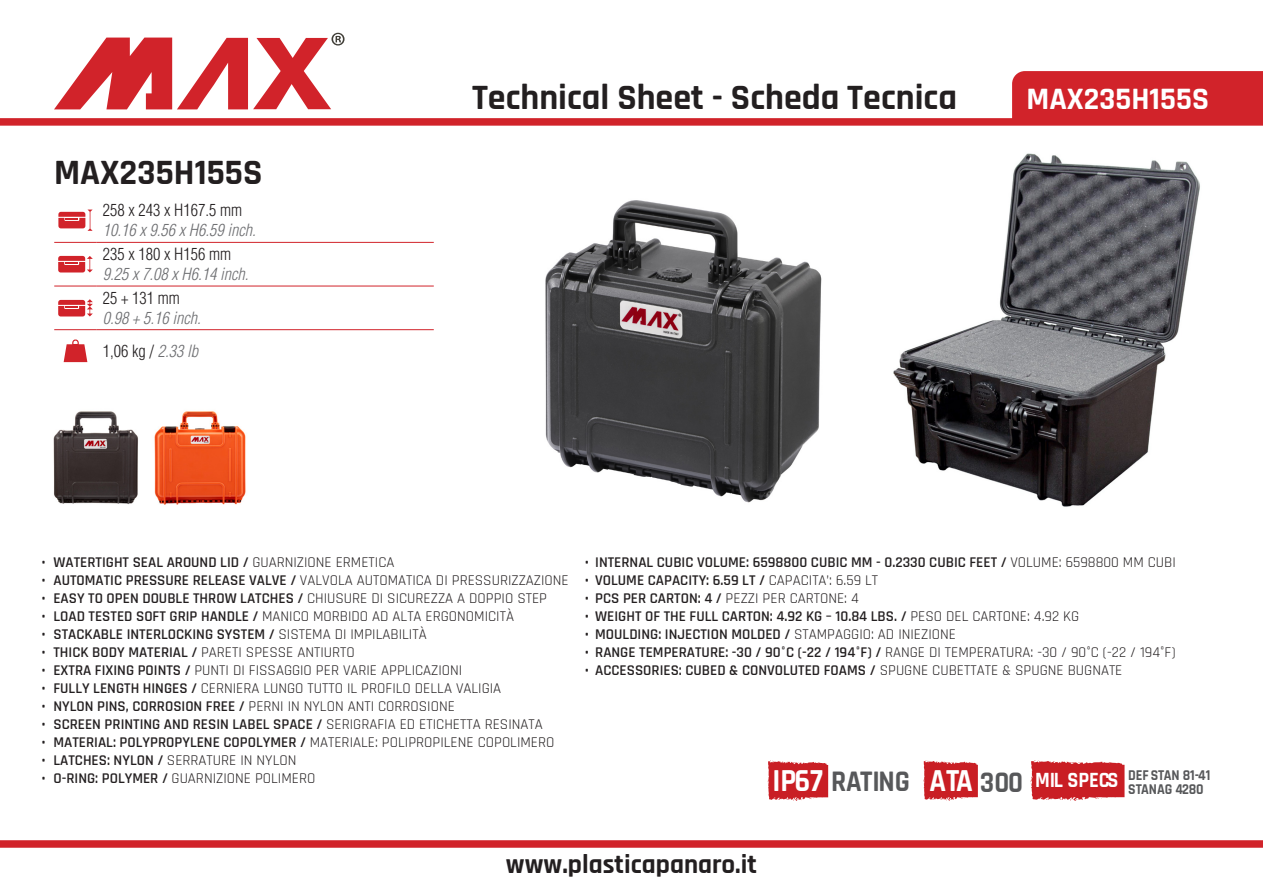
<style>
.page{position:relative;width:1263px;height:893px;background:#fff}
.page>*{position:absolute;margin:0;border:0;box-sizing:border-box;transform-origin:0 0}
.t1{font:700 36px "Rajdhani";color:#231f20}
.t2{font:700 31.5px "Rajdhani";color:#fff}
.t3{font:700 30.3px "Rajdhani";color:#57585a;scale:.92 1}
.t4{font:700 27px "Rajdhani";color:#231f20}
.t5{font:italic 300 condensed 16.5px "Helvetica LT Std";color:#6c6d70}
.t6{font:300 condensed 16.5px "Helvetica LT Std";color:#231f20}
.t7{font:700 15.15px "Rajdhani";color:#57585a;scale:.92 1}
.t8{font:600 15px "Rajdhani";color:#231f20}
.t9{font:15px "Rajdhani";color:#231f20}
.s1{font-style:italic;color:#6c6d70}
.s2{font-weight:400}
.s3{font-weight:600}
.s4{font-size:22.05px;color:#fff}
.s5{font-size:32.4px;color:#fff}
</style>
<div class="page">
<svg style="left:54px;top:33px;width:291px;height:76px"></svg>
<div style="left:0;top:118px;width:1263px;height:8px;background:#d1232a"></div>
<div style="left:0;top:840px;width:1263px;height:8px;background:#d1232a"></div>
<div style="left:1012px;top:71px;width:251px;height:47px;background:#d1232a"></div>
<hr style="left:54px;top:242px;width:43px;height:1px;background:#d1232a">
<hr style="left:97px;top:242px;width:337px;height:1px;background:#d1232a">
<hr style="left:54px;top:286px;width:43px;height:1px;background:#d1232a">
<hr style="left:97px;top:286px;width:337px;height:1px;background:#d1232a">
<hr style="left:54px;top:329px;width:43px;height:1px;background:#d1232a">
<hr style="left:97px;top:329px;width:337px;height:1px;background:#d1232a">
<svg style="left:58px;top:210px;width:35px;height:21px"></svg>
<svg style="left:58px;top:256px;width:35px;height:16px"></svg>
<svg style="left:58px;top:299px;width:35px;height:17px"></svg>
<svg style="left:64px;top:339px;width:23px;height:23px"></svg>
<img style="left:154px;top:411px;width:92px;height:94px">
<img style="left:545px;top:200px;width:277px;height:303px">
<img style="left:893px;top:153px;width:307px;height:354px">
<svg style="left:1030px;top:760px;width:94px;height:41px;background:#d03e43"></svg>
<svg style="left:923px;top:760px;width:55px;height:41px;background:#d03f44"></svg>
<svg style="left:768px;top:760px;width:60px;height:41px;background:#d03c41"></svg>
<img style="left:53px;top:411px;width:85px;height:93px">
<p class="t1" style="left:54px;top:151px;width:210px">MAX235H155S</p>
<p class="t6" style="left:103px;top:200px;width:141px">258 x 243 x H167.5 mm</p>
<p class="t5" style="left:103px;top:220px;width:154px">10.16 x 9.56 x H6.59 inch.</p>
<p class="t6" style="left:103px;top:244px;width:130px">235 x 180 x H156 mm</p>
<p class="t5" style="left:103px;top:264px;width:147px">9.25 x 7.08 x H6.14 inch.</p>
<p class="t6" style="left:103px;top:288px;width:78px">25 + 131 mm</p>
<p class="t5" style="left:103px;top:307px;width:99px">0.98 + 5.16 inch.</p>
<p class="t6" style="left:103px;top:341px;width:97px">1,06 kg / <span class="s1">2.33 lb</span></p>
<p class="t1" style="left:472px;top:76px;width:486px">Technical Sheet - Scheda Tecnica</p>
<p class="t2" style="left:1026px;top:80px;width:184px">MAX235H155S</p>
<p class="t8" style="left:41px;top:553px;width:355px">• WATERTIGHT SEAL AROUND LID / <span class="s2">GUARNIZIONE ERMETICA</span></p>
<p class="t9" style="left:41px;top:571px;width:529px"><span class="s3">• AUTOMATIC PRESSURE RELEASE VALVE /</span> VALVOLA AUTOMATICA DI PRESSURIZZAZIONE</p>
<p class="t8" style="left:41px;top:589px;width:507px">• EASY TO OPEN DOUBLE THROW LATCHES / <span class="s2">CHIUSURE DI SICUREZZA A DOPPIO STEP</span></p>
<p class="t9" style="left:41px;top:607px;width:474px"><span class="s3">• LOAD TESTED SOFT GRIP HANDLE /</span> MANICO MORBIDO AD ALTA ERGONOMICITÀ</p>
<p class="t8" style="left:41px;top:625px;width:387px">• STACKABLE INTERLOCKING SYSTEM / <span class="s2">SISTEMA DI IMPILABILITÀ</span></p>
<p class="t9" style="left:41px;top:643px;width:315px"><span class="s3">• THICK BODY MATERIAL /</span> PARETI SPESSE ANTIURTO</p>
<p class="t9" style="left:41px;top:661px;width:422px"><span class="s3">• EXTRA FIXING POINTS /</span> PUNTI DI FISSAGGIO PER VARIE APPLICAZIONI</p>
<p class="t9" style="left:41px;top:679px;width:461px"><span class="s3">• FULLY LENGTH HINGES /</span> CERNIERA LUNGO TUTTO IL PROFILO DELLA VALIGIA</p>
<p class="t9" style="left:41px;top:697px;width:415px"><span class="s3">• NYLON PINS, CORROSION FREE /</span> PERNI IN NYLON ANTI CORROSIONE</p>
<p class="t8" style="left:41px;top:715px;width:503px">• SCREEN PRINTING AND RESIN LABEL SPACE / <span class="s2">SERIGRAFIA ED ETICHETTA RESINATA</span></p>
<p class="t8" style="left:41px;top:733px;width:514px">• MATERIAL: POLYPROPYLENE COPOLYMER / <span class="s2">MATERIALE: POLIPROPILENE COPOLIMERO</span></p>
<p class="t9" style="left:41px;top:751px;width:256px"><span class="s3">• LATCHES: NYLON /</span> SERRATURE IN NYLON</p>
<p class="t9" style="left:41px;top:769px;width:275px"><span class="s3">• O-RING: POLYMER /</span> GUARNIZIONE POLIMERO</p>
<p class="t7" style="left:1035px;top:766px;width:192px"><span class="s4">MIL SPECS</span> DEF STAN 81-41</p>
<p class="t8" style="left:585px;top:553px;width:593px">• INTERNAL CUBIC VOLUME: 6598800 CUBIC MM - 0.2330 CUBIC FEET / <span class="s2">VOLUME: 6598800 MM CUBI</span></p>
<p class="t8" style="left:585px;top:571px;width:295px">• VOLUME CAPACITY: 6.59 LT / <span class="s2">CAPACITA’: 6.59 LT</span></p>
<p class="t9" style="left:585px;top:589px;width:276px"><span class="s3">• PCS PER CARTON: 4 /</span> PEZZI PER CARTONE: 4</p>
<p class="t8" style="left:585px;top:607px;width:496px">• WEIGHT OF THE FULL CARTON: 4.92 KG – 10.84 LBS. / <span class="s2">PESO DEL CARTONE: 4.92 KG</span></p>
<p class="t8" style="left:585px;top:625px;width:373px">• MOULDING: INJECTION MOLDED / <span class="s2">STAMPAGGIO: AD INIEZIONE</span></p>
<p class="t8" style="left:585px;top:643px;width:592px">• RANGE TEMPERATURE: -30 / 90°C (-22 / 194°F) / <span class="s2">RANGE DI TEMPERATURA: -30 / 90°C (-22 / 194°F)</span></p>
<p class="t8" style="left:585px;top:661px;width:539px">• ACCESSORIES: CUBED &amp; CONVOLUTED FOAMS / <span class="s2">SPUGNE CUBETTATE &amp; SPUGNE BUGNATE</span></p>
<h3 class="t3" style="left:772px;top:763px;width:274px"><span class="s5">IP67</span> RATING <span class="s5">ATA</span> 300</h3>
<p class="t7" style="left:1128px;top:780px;width:83px">STANAG 4280</p>
<h3 class="t4" style="left:506px;top:848px;width:253px">www.plasticapanaro.it</h3>
</div>
